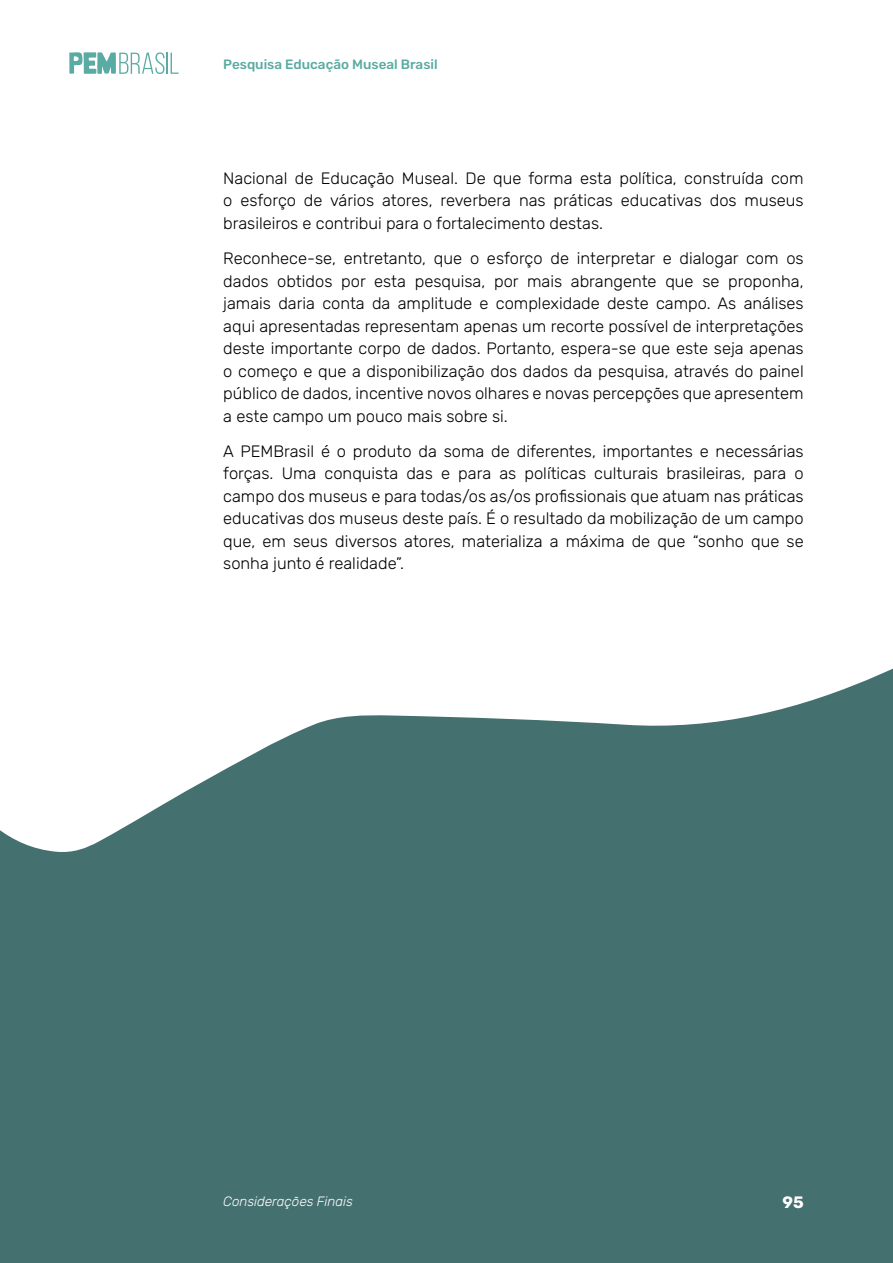
<style>
.page{position:relative;width:893px;height:1263px;background:#fff}
.page>*{position:absolute;margin:0;border:0;box-sizing:border-box;transform-origin:0 0}
.t1{font:300 16.5px/22.5px "Rubik";color:#000;text-align:justify}
.t2{font:700 16.5px "Rubik";color:#fff}
.t3{font:500 13.5px "Rubik";color:#59aba3}
.t4{font:italic 300 13.5px "Rubik";color:#fff}
</style>
<div class="page">
<svg style="left:0;top:668px;width:893px;height:595px;background:#5c8282"></svg>
<svg style="left:69px;top:52px;width:110px;height:22px"></svg>
<p class="t3" style="left:223px;top:57px;width:216px">Pesquisa Educação Museal Brasil</p>
<p class="t1" style="left:223px;top:167px;width:582px">Nacional de Educação Museal. De que forma esta política, construída com o esforço de vários atores, reverbera nas práticas educativas dos museus brasileiros e contribui para o fortalecimento destas.</p>
<p class="t1" style="left:223px;top:248px;width:582px">Reconhece-se, entretanto, que o esforço de interpretar e dialogar com os dados obtidos por esta pesquisa, por mais abrangente que se proponha, jamais daria conta da amplitude e complexidade deste campo. As análises aqui apresentadas representam apenas um recorte possível de interpretações deste importante corpo de dados. Portanto, espera-se que este seja apenas o começo e que a disponibilização dos dados da pesquisa, através do painel público de dados, incentive novos olhares e novas percepções que apresentem a este campo um pouco mais sobre si.</p>
<p class="t1" style="left:223px;top:440px;width:582px">A PEMBrasil é o produto da soma de diferentes, importantes e necessárias forças. Uma conquista das e para as políticas culturais brasileiras, para o campo dos museus e para todas/os as/os profissionais que atuam nas práticas educativas dos museus deste país. É o resultado da mobilização de um campo que, em seus diversos atores, materializa a máxima de que “sonho que se sonha junto é realidade”.</p>
<p class="t4" style="left:223px;top:1193px;width:131px">Considerações Finais</p>
<p class="t2" style="left:782px;top:1192px;width:23px">95</p>
</div>
